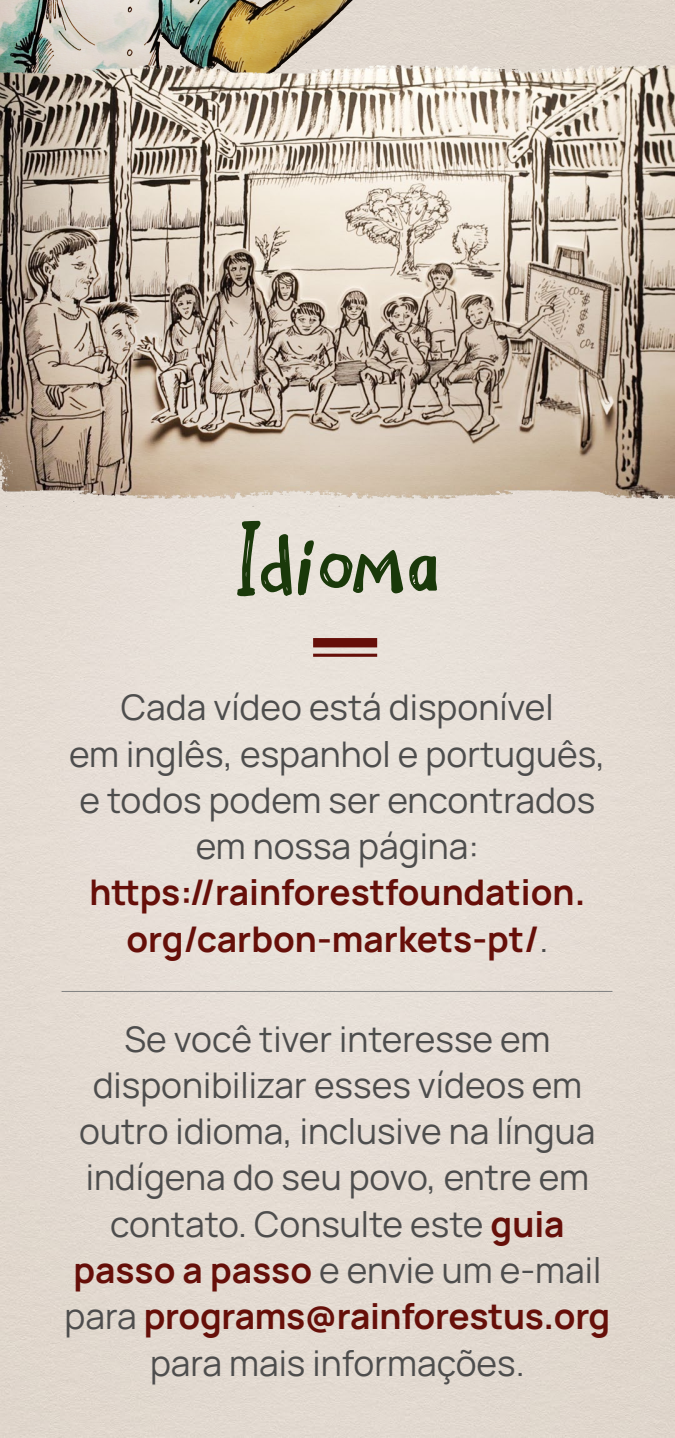
<style>
.page{position:relative;width:675px;height:1438px;background:#fff}
.page>*{position:absolute;margin:0;border:0;box-sizing:border-box;transform-origin:0 0}
.t1{font:101.94px "Scribble Note DEMO";color:#1a390a}
.t2{font:35.31px/46.2px "Manrope";color:#4d4d4d;text-align:center}
.t3{font:700 35.31px/46.2px "Manrope";color:#660f09;text-align:center}
.s1{font-weight:400;color:#4d4d4d}
.s2{font-weight:700;color:#660f09}
</style>
<div class="page">
<div style="left:313px;top:638px;width:64px;height:9px;background:#660f09"></div>
<svg style="left:313px;top:653px;width:64px;height:4px"></svg>
<hr style="left:62px;top:991px;width:550px;height:1px;background:#808080">
<img style="left:0;top:0;width:586px;height:45px">
<img style="left:0;top:45px;width:675px;height:479px">
<h1 class="t1" style="left:234px;top:505px;width:207px">Idioma</h1>
<p class="t2" style="left:69px;top:682px;width:538px">Cada vídeo está disponível<br>em inglês, espanhol e português, e todos podem ser encontrados em nossa página:</p>
<p class="t3" style="left:89px;top:866px;width:497px">https://rainforestfoundation. org/carbon-markets-pt/<span class="s1">.</span></p>
<p class="t2" style="left:65px;top:1013px;width:547px">Se você tiver interesse em disponibilizar esses vídeos em outro idioma, inclusive na língua indígena do seu povo, entre em contato. Consulte este <span class="s2">guia passo a passo</span> e envie um e-mail para <span class="s2">programs@rainforestus.org </span>para mais informações.</p>
</div>
